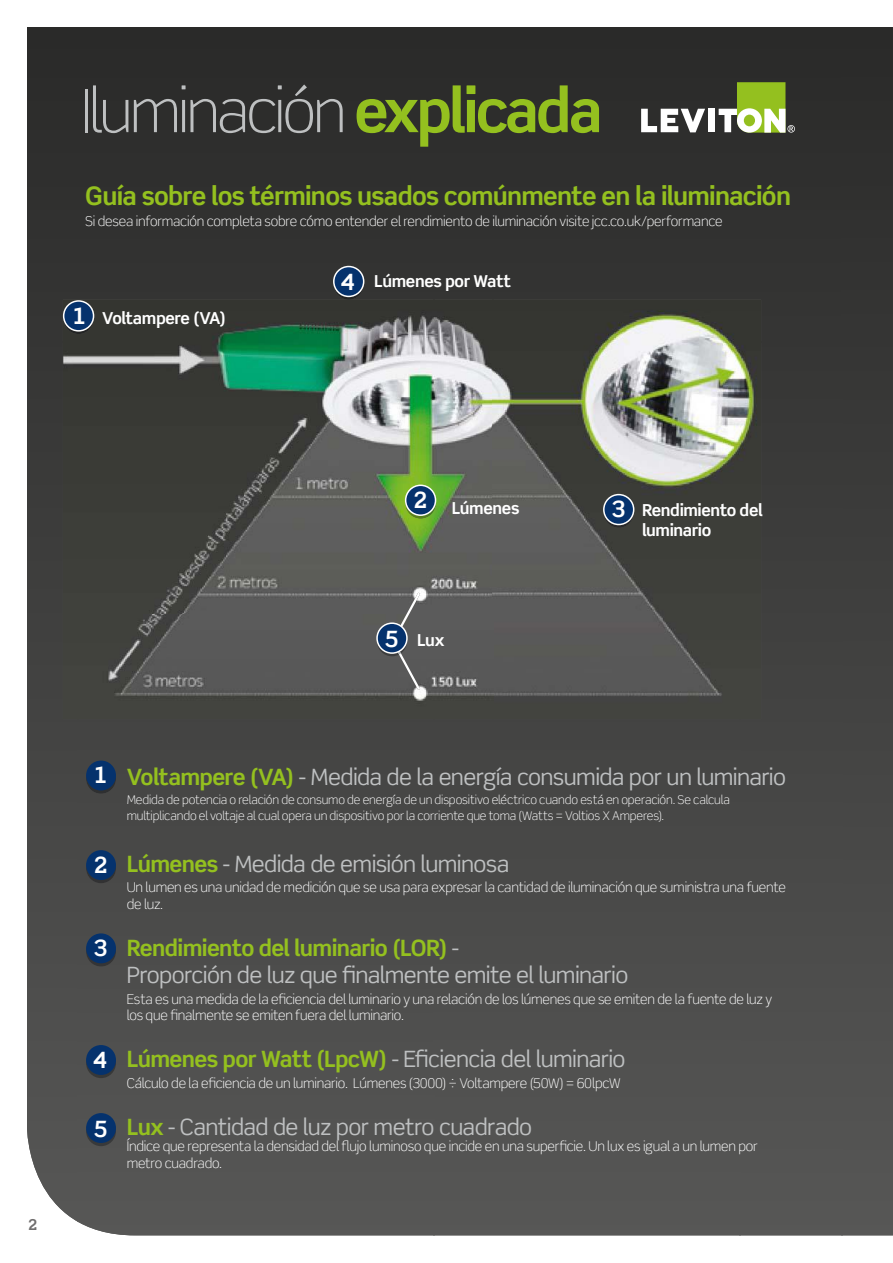
<style>
.page{position:relative;width:893px;height:1263px;background:#fff}
.page>*{position:absolute;margin:0;border:0;box-sizing:border-box;transform-origin:0 0}
.t1{font:300 60px "Scene Std";letter-spacing:-.05em;color:#bec0c1}
.t2{font:700 25.5px "Scene Std";letter-spacing:-.025em;color:#94c01f}
.t3{font:22.5px/27px "Scene Std";letter-spacing:-.025em;color:#bec0c1}
.t4{font:700 22.5px "Scene Std";color:#fff}
.t5{font:700 16.5px/19.8px "Scene Std";letter-spacing:-.025em;color:#fff}
.t6{font:700 15px "Scene Std";color:#706e6e}
.t7{font:300 13.5px/16.2px "Scene Std";letter-spacing:-.015em;color:#fff}
.t8{font:300 12px/16.2px "Scene Std";letter-spacing:-.01em;color:#fff}
.s1{font-weight:700;color:#94c01f}
.s2{font-size:22.5px}
</style>
<div class="page">
<div style="left:27px;top:27px;width:814px;height:315px;background:#2f2f2e"></div>
<img style="left:841px;top:27px;width:52px;height:1208px">
<img style="left:27px;top:342px;width:50px;height:880px">
<img style="left:741px;top:342px;width:101px;height:893px">
<img style="left:77px;top:719px;width:664px;height:516px">
<img style="left:86px;top:764px;width:30px;height:30px;border-radius:50%">
<img style="left:86px;top:853px;width:30px;height:30px;border-radius:50%">
<div style="left:86px;top:760px;width:30px;height:30px;background:#05326d;border-radius:50%"></div>
<div style="left:86px;top:850px;width:30px;height:30px;background:#05326d;border-radius:50%"></div>
<img style="left:86px;top:937px;width:30px;height:29px;border-radius:50%">
<div style="left:86px;top:933px;width:30px;height:30px;background:#05326d;border-radius:50%"></div>
<img style="left:86px;top:1048px;width:30px;height:30px;border-radius:50%">
<div style="left:86px;top:1045px;width:30px;height:30px;background:#05326d;border-radius:50%"></div>
<img style="left:86px;top:1116px;width:30px;height:30px;border-radius:50%">
<div style="left:86px;top:1113px;width:30px;height:30px;background:#05326d;border-radius:50%"></div>
<img style="left:63px;top:300px;width:698px;height:419px">
<img style="left:64px;top:304px;width:30px;height:30px;border-radius:50%">
<div style="left:64px;top:301px;width:30px;height:30px;background:#05326d;border-radius:50%"></div>
<div style="left:63px;top:300px;width:31px;height:32px;border:2px solid #fff;border-radius:50%"></div>
<img style="left:406px;top:488px;width:30px;height:30px;border-radius:50%">
<div style="left:406px;top:485px;width:30px;height:30px;background:#05326d;border-radius:50%"></div>
<div style="left:405px;top:485px;width:31px;height:31px;border:2px solid #fff;border-radius:50%"></div>
<img style="left:604px;top:498px;width:30px;height:30px;border-radius:50%">
<div style="left:604px;top:495px;width:30px;height:29px;background:#05326d;border-radius:50%"></div>
<div style="left:603px;top:494px;width:31px;height:31px;border:2px solid #fff;border-radius:50%"></div>
<img style="left:334px;top:270px;width:30px;height:30px;border-radius:50%">
<div style="left:334px;top:267px;width:30px;height:29px;background:#05326d;border-radius:50%"></div>
<div style="left:333px;top:266px;width:31px;height:31px;border:2px solid #fff;border-radius:50%"></div>
<img style="left:377px;top:626px;width:30px;height:30px">
<svg style="left:397px;top:649px;width:23px;height:41px"></svg>
<svg style="left:397px;top:593px;width:23px;height:41px"></svg>
<div style="left:377px;top:623px;width:30px;height:30px;background:#05326d;border-radius:50%"></div>
<div style="left:376px;top:622px;width:32px;height:32px;border:2px solid #fff;border-radius:50%"></div>
<svg style="left:638px;top:109px;width:67px;height:35px"></svg>
<div style="left:708px;top:109px;width:6px;height:23px;background:#fff"></div>
<svg style="left:719px;top:82px;width:76px;height:51px"></svg>
<h1 class="t1" style="left:81px;top:85px;width:523px">Iluminación <span class="s1">explicada</span></h1>
<h2 class="t2" style="left:85px;top:185px;width:707px">Guía sobre los términos usados comúnmente en la iluminación</h2>
<p class="t7" style="left:85px;top:214px;width:639px">Si desea información completa sobre cómo entender el rendimiento de iluminación visite jcc.co.uk/performance</p>
<h3 class="t4" style="left:73px;top:306px;width:16px">1</h3>
<p class="t5" style="left:102px;top:310px;width:126px">Voltampere (VA)</p>
<h3 class="t4" style="left:341px;top:273px;width:16px">4</h3>
<p class="t5" style="left:374px;top:273px;width:138px">Lúmenes por Watt</p>
<p class="t6" style="left:28px;top:1219px;width:11px">2</p>
<h3 class="t4" style="left:414px;top:491px;width:16px">2</h3>
<p class="t5" style="left:452px;top:500px;width:69px">Lúmenes</p>
<p class="t5" style="left:385px;top:632px;width:61px"><span class="s2">5</span> Lux</p>
<h3 class="t4" style="left:612px;top:500px;width:16px">3</h3>
<p class="t5" style="left:642px;top:502px;width:122px">Rendimiento del luminario</p>
<h3 class="t4" style="left:94px;top:766px;width:16px">1</h3>
<h3 class="t4" style="left:94px;top:855px;width:16px">2</h3>
<h3 class="t4" style="left:94px;top:939px;width:16px">3</h3>
<h3 class="t4" style="left:93px;top:1050px;width:16px">4</h3>
<h3 class="t4" style="left:94px;top:1119px;width:16px">5</h3>
<h3 class="t3" style="left:127px;top:766px;width:661px"><span class="s1">Voltampere (VA)</span> - Medida de la energía consumida por un luminario</h3>
<p class="t8" style="left:127px;top:793px;width:605px">Medida de potencia o relación de consumo de energía de un dispositivo eléctrico cuando está en operación. Se calcula multiplicando el voltaje al cual opera un dispositivo por la corriente que toma (Watts = Voltios X Amperes).</p>
<h3 class="t3" style="left:127px;top:852px;width:384px"><span class="s1">Lúmenes</span> - Medida de emisión luminosa</h3>
<p class="t7" style="left:127px;top:881px;width:661px">Un lumen es una unidad de medición que se usa para expresar la cantidad de iluminación que suministra una fuente de luz.</p>
<h3 class="t3" style="left:127px;top:936px;width:503px"><span class="s1">Rendimiento del luminario (LOR)</span> -<br>Proporción de luz que finalmente emite el luminario</h3>
<p class="t7" style="left:127px;top:992px;width:647px">Esta es una medida de la eficiencia del luminario y una relación de los lúmenes que se emiten de la fuente de luz y los que finalmente se emiten fuera del luminario.</p>
<h3 class="t3" style="left:127px;top:1048px;width:500px"><span class="s1">Lúmenes por Watt (LpcW)</span> - Eficiencia del luminario</h3>
<p class="t7" style="left:127px;top:1076px;width:495px">Cálculo de la eficiencia de un luminario. Lúmenes (3000) ÷ Voltampere (50W) = 60lpcW</p>
<h3 class="t3" style="left:127px;top:1115px;width:407px"><span class="s1">Lux</span> - Cantidad de luz por metro cuadrado</h3>
<p class="t7" style="left:127px;top:1139px;width:633px">Índice que representa la densidad del flujo luminoso que incide en una superficie. Un lux es igual a un lumen por metro cuadrado.</p>
</div>
